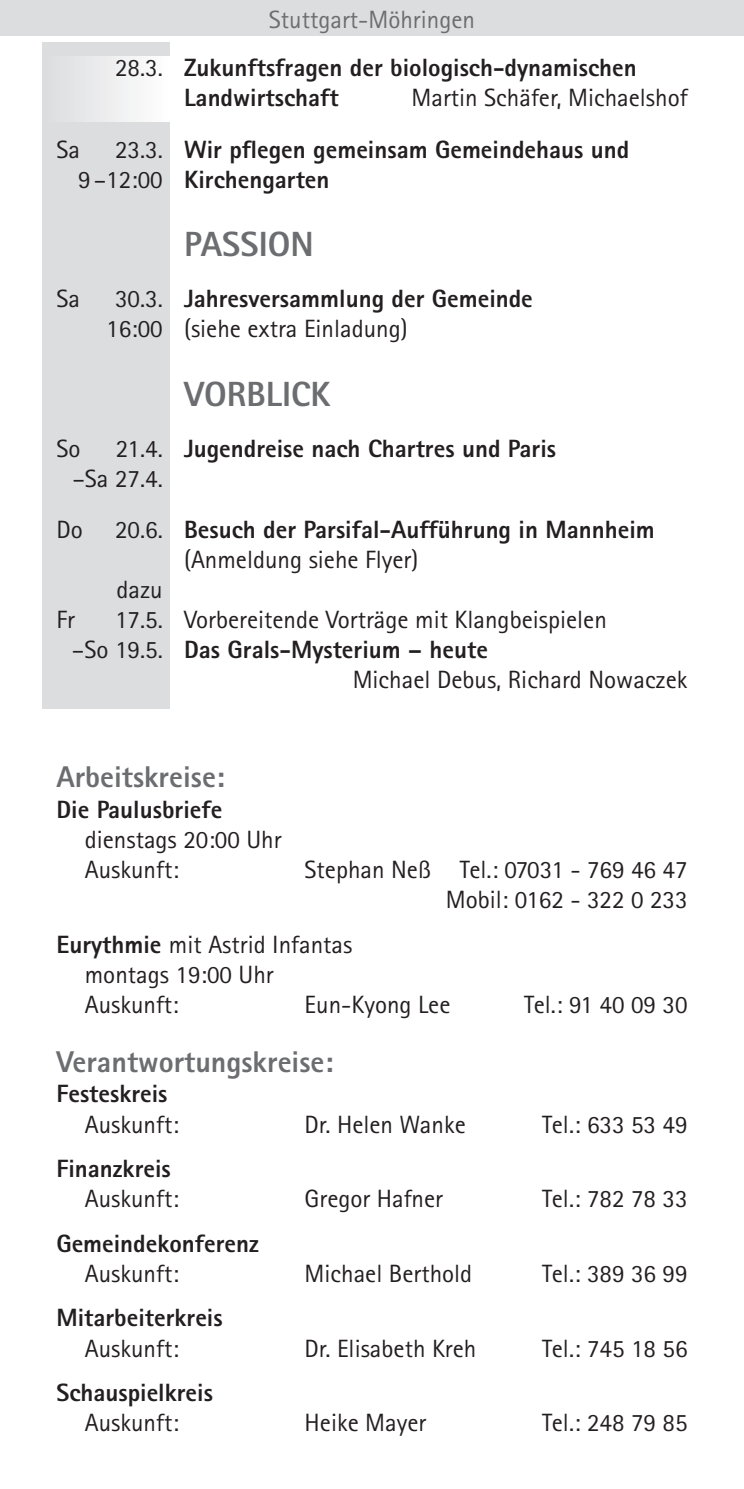
<style>
.page{position:relative;width:744px;height:1489px;background:#fff}
.page>*{position:absolute;margin:0;border:0;box-sizing:border-box;transform-origin:0 0}
.t1{font:800 35px "Rotis Sans Serif";color:#6c6d70}
.t2{font:800 30px "Rotis Sans Serif";color:#6c6d70}
.t3{font:25px/30.2px "Rotis Sans Serif";color:#231f20}
.t4{font:800 25px/30px "Rotis Sans Serif";color:#231f20}
.s1{font-weight:400;color:#6c6d70}
.s2{font-weight:400}
.s3{font-weight:800}
</style>
<div class="page">
<div style="left:0;top:0;width:743px;height:36px;background:#dcdddf"></div>
<div style="left:42px;top:43px;width:128px;height:666px;background:#dcdddf"></div>
<div style="left:42px;top:57px;width:128px;height:65px;background:linear-gradient(to right,#dbdcdf,#fefefe)"></div>
<p class="t4" style="left:115px;top:-3px;width:523px;line-height:48.8px;text-align:center"><span class="s1">Stuttgart-Möhringen<br></span><span class="s2">28.3.</span> Zukunftsfragen der biologisch-dynamischen</p>
<p class="t4" style="left:184px;top:85px;width:156px">Landwirtschaft</p>
<p class="t3" style="left:411px;top:85px;width:277px">Martin Schäfer, Michaelshof</p>
<p class="t3" style="left:56px;top:137px;width:25px">Sa</p>
<p class="t4" style="left:78px;top:137px;width:552px;text-indent:37px"><span class="s2">23.3.</span> Wir pflegen gemeinsam Gemeindehaus und<br><span class="s2">9 –12:00</span> Kirchengarten</p>
<h1 class="t1" style="left:184px;top:232px;width:131px">PASSION</h1>
<p class="t3" style="left:56px;top:286px;width:25px">Sa</p>
<p class="t3" style="left:106px;top:286px;width:428px;text-indent:9px">30.3. <span class="s3">Jahresversammlung der Gemeinde<br></span>16:00 (siehe extra Einladung)</p>
<h1 class="t1" style="left:184px;top:381px;width:148px">VORBLICK</h1>
<p class="t3" style="left:56px;top:436px;width:26px">So</p>
<p class="t4" style="left:72px;top:436px;width:485px;text-indent:43px"><span class="s2">21.4.</span> Jugendreise nach Chartres und Paris <span class="s2">–Sa 27.4.</span></p>
<p class="t3" style="left:56px;top:517px;width:28px">Do</p>
<p class="t4" style="left:115px;top:517px;width:541px"><span class="s2">20.6.</span> Besuch der Parsifal-Aufführung in Mannheim</p>
<p class="t3" style="left:184px;top:547px;width:236px">(Anmeldung siehe Flyer)</p>
<p class="t3" style="left:116px;top:577px;width:48px">dazu</p>
<p class="t3" style="left:56px;top:607px;width:20px">Fr</p>
<p class="t3" style="left:115px;top:607px;width:493px">17.5. Vorbereitende Vorträge mit Klangbeispielen</p>
<p class="t4" style="left:72px;top:637px;width:417px"><span class="s2">–So 19.5.</span> Das Grals-Mysterium – heute</p>
<p class="t3" style="left:352px;top:667px;width:336px">Michael Debus, Richard Nowaczek</p>
<p class="t2" style="left:56px;top:766px;width:170px">Arbeitskreise:</p>
<p class="t4" style="left:56px;top:796px;width:167px">Die Paulusbriefe</p>
<p class="t3" style="left:85px;top:827px;width:198px">dienstags 20:00 Uhr<br>Auskunft:</p>
<p class="t3" style="left:304px;top:857px;width:384px;text-align:right">Stephan Neß Tel.: 07031 - 769 46 47<br>Mobil: 0162 - 322 0 233</p>
<p class="t3" style="left:85px;top:931px;width:269px;text-indent:-28px"><span class="s3">Eurythmie</span> mit Astrid Infantas montags 19:00 Uhr<br>Auskunft:</p>
<p class="t3" style="left:304px;top:992px;width:147px">Eun-Kyong Lee</p>
<p class="t3" style="left:524px;top:992px;width:165px">Tel.: 91 40 09 30</p>
<p class="t2" style="left:56px;top:1051px;width:278px">Verantwortungskreise:</p>
<p class="t4" style="left:56px;top:1081px;width:113px">Festeskreis</p>
<p class="t3" style="left:85px;top:1111px;width:95px">Auskunft:</p>
<p class="t3" style="left:304px;top:1111px;width:163px">Dr. Helen Wanke</p>
<p class="t3" style="left:542px;top:1111px;width:147px">Tel.: 633 53 49</p>
<p class="t4" style="left:56px;top:1156px;width:116px">Finanzkreis</p>
<p class="t3" style="left:85px;top:1186px;width:95px">Auskunft:</p>
<p class="t3" style="left:304px;top:1186px;width:140px">Gregor Hafner</p>
<p class="t3" style="left:542px;top:1186px;width:147px">Tel.: 782 78 33</p>
<p class="t4" style="left:56px;top:1230px;width:204px">Gemeindekonferenz</p>
<p class="t3" style="left:85px;top:1260px;width:95px">Auskunft:</p>
<p class="t3" style="left:304px;top:1260px;width:169px">Michael Berthold</p>
<p class="t3" style="left:542px;top:1260px;width:147px">Tel.: 389 36 99</p>
<p class="t4" style="left:56px;top:1305px;width:168px">Mitarbeiterkreis</p>
<p class="t3" style="left:85px;top:1335px;width:95px">Auskunft:</p>
<p class="t3" style="left:304px;top:1335px;width:173px">Dr. Elisabeth Kreh</p>
<p class="t3" style="left:542px;top:1335px;width:147px">Tel.: 745 18 56</p>
<p class="t4" style="left:56px;top:1380px;width:158px">Schauspielkreis</p>
<p class="t3" style="left:85px;top:1410px;width:95px">Auskunft:</p>
<p class="t3" style="left:304px;top:1410px;width:123px">Heike Mayer</p>
<p class="t3" style="left:542px;top:1410px;width:147px">Tel.: 248 79 85</p>
</div>
